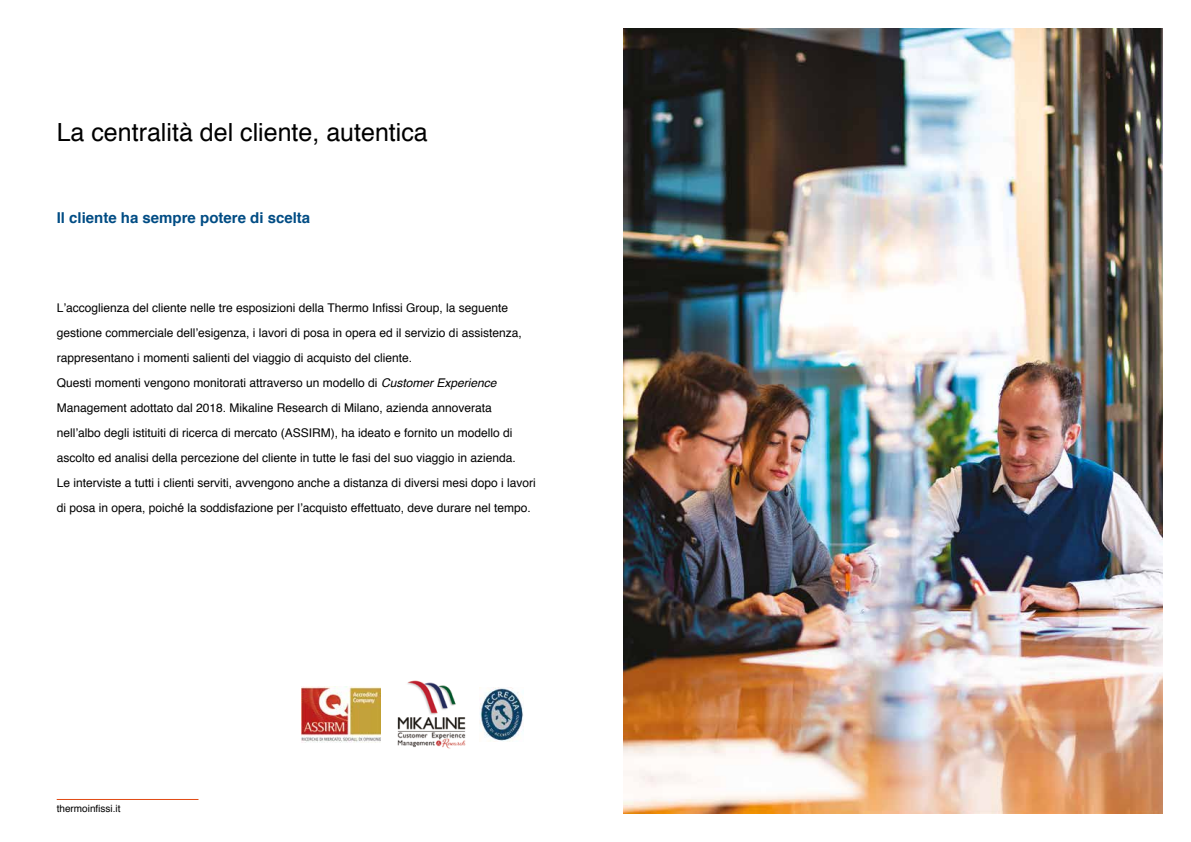
<style>
.page{position:relative;width:1191px;height:842px;background:#fff}
.page>*{position:absolute;margin:0;border:0;box-sizing:border-box;transform-origin:0 0}
.t1{font:25px "Helvetica";color:#000}
.t2{font:700 15px "Helvetica";color:#004c84}
.t3{font:12px/25px "Helvetica";color:#000}
.t4{font:10px "Helvetica";color:#000}
.s1{font-style:italic}
</style>
<div class="page">
<img style="left:624px;top:28px;width:538px;height:786px">
<hr style="left:57px;top:799px;width:141px;height:1px;background:#e24912">
<img style="left:479px;top:687px;width:44px;height:55px">
<img style="left:397px;top:680px;width:69px;height:69px">
<img style="left:302px;top:686px;width:78px;height:57px">
<h1 class="t1" style="left:57px;top:113px;width:373px">La centralità del cliente, autentica</h1>
<p class="t2" style="left:57px;top:206px;width:255px">Il cliente ha sempre potere di scelta</p>
<p class="t3" style="left:57px;top:296px;width:480px">L’accoglienza del cliente nelle tre esposizioni della Thermo Infissi Group, la seguente gestione commerciale dell’esigenza, i lavori di posa in opera ed il servizio di assistenza, rappresentano i momenti salienti del viaggio di acquisto del cliente.<br>Questi momenti vengono monitorati attraverso un modello di <span class="s1">Customer Experience </span>Management adottato dal 2018. Mikaline Research di Milano, azienda annoverata nell’albo degli istituiti di ricerca di mercato (ASSIRM), ha ideato e fornito un modello di ascolto ed analisi della percezione del cliente in tutte le fasi del suo viaggio in azienda.<br>Le interviste a tutti i clienti serviti, avvengono anche a distanza di diversi mesi dopo i lavori di posa in opera, poiché la soddisfazione per l’acquisto effettuato, deve durare nel tempo.</p>
<p class="t4" style="left:57px;top:800px;width:65px">thermoinfissi.it</p>
</div>
